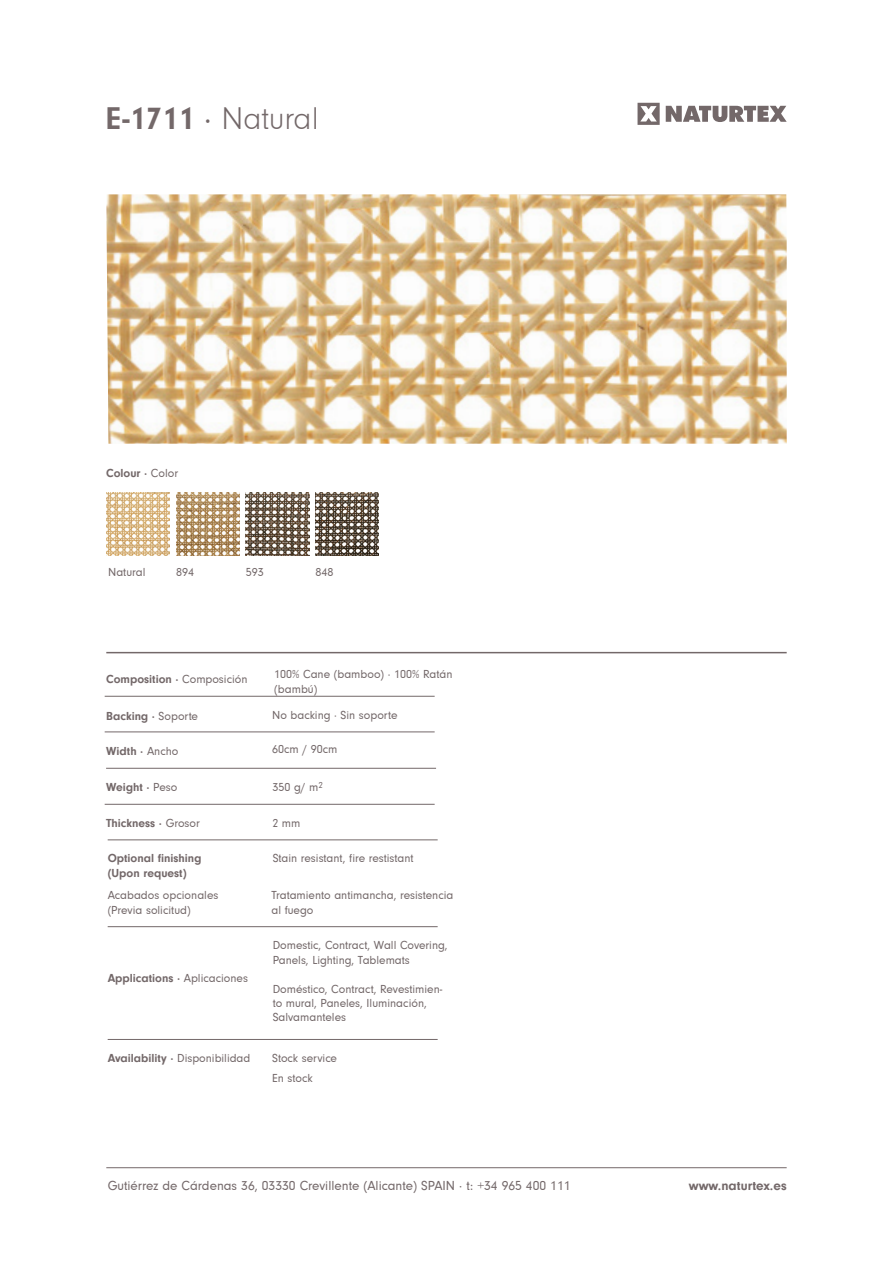
<style>
.page{position:relative;width:893px;height:1263px;background:#fff}
.page>*{position:absolute;margin:0;border:0;box-sizing:border-box;transform-origin:0 0}
.t1{font:300 32.4px "Neuzeit Gro";letter-spacing:-.005em;color:#736869}
.t2{font:13.5px "Neuzeit Gro";color:#736869}
.t3{font:700 13.5px "Neuzeit Gro";color:#736869}
.t4{font:12px/14.4px "Neuzeit Gro";color:#736869}
.t5{font:700 12px "Neuzeit Gro";color:#736869}
.s1{font-weight:700}
.s2{font-weight:400}
</style>
<div class="page">
<svg style="left:637px;top:103px;width:150px;height:22px"></svg>
<hr style="left:105px;top:696px;width:330px;height:1px;background:#736869">
<hr style="left:105px;top:732px;width:330px;height:1px;background:#736869">
<hr style="left:106px;top:768px;width:330px;height:1px;background:#736869">
<hr style="left:108px;top:926px;width:330px;height:1px;background:#736869">
<hr style="left:108px;top:1039px;width:330px;height:1px;background:#736869">
<hr style="left:108px;top:840px;width:330px;height:1px;background:#736869">
<hr style="left:105px;top:804px;width:330px;height:1px;background:#736869">
<img style="left:176px;top:493px;width:63px;height:63px">
<img style="left:106px;top:194px;width:681px;height:250px">
<hr style="left:106px;top:652px;width:681px;height:1px;background:#736869">
<img style="left:246px;top:493px;width:63px;height:63px">
<img style="left:106px;top:493px;width:64px;height:63px">
<img style="left:316px;top:493px;width:63px;height:63px">
<hr style="left:106px;top:1167px;width:681px;height:1px;background:#736869">
<p class="t1" style="left:106px;top:101px;width:214px"><span class="s1">E-1711</span> <span class="s2">·</span> Natural</p>
<p class="t5" style="left:106px;top:467px;width:73px">Colour · <span class="s2">Color</span></p>
<p class="t4" style="left:108px;top:565px;width:39px">Natural</p>
<p class="t4" style="left:176px;top:565px;width:19px">894</p>
<p class="t4" style="left:246px;top:565px;width:19px">593</p>
<p class="t4" style="left:316px;top:565px;width:19px">848</p>
<p class="t5" style="left:106px;top:673px;width:143px">Composition · <span class="s2">Composición</span></p>
<p class="t5" style="left:106px;top:709px;width:93px">Backing · <span class="s2">Soporte</span></p>
<p class="t5" style="left:106px;top:745px;width:74px">Width · <span class="s2">Ancho</span></p>
<p class="t5" style="left:106px;top:780px;width:73px">Weight · <span class="s2">Peso</span></p>
<p class="t5" style="left:106px;top:816px;width:95px">Thickness · <span class="s2">Grosor</span></p>
<p class="t4" style="left:274px;top:667px;width:180px">100% Cane (bamboo) · 100% Ratán</p>
<p class="t4" style="left:274px;top:682px;width:45px">(bambú)</p>
<p class="t4" style="left:272px;top:708px;width:127px">No backing · Sin soporte</p>
<p class="t4" style="left:272px;top:742px;width:67px">60cm / 90cm</p>
<p class="t4" style="left:273px;top:780px;width:52px">350 g/ m<sup>2</sup></p>
<p class="t4" style="left:272px;top:816px;width:30px">2 mm</p>
<p class="t5" style="left:108px;top:852px;width:95px">Optional finishing</p>
<p class="t4" style="left:273px;top:851px;width:143px">Stain resistant, fire restistant</p>
<p class="t5" style="left:108px;top:866px;width:80px">(Upon request)</p>
<p class="t4" style="left:108px;top:888px;width:112px">Acabados opcionales</p>
<p class="t4" style="left:108px;top:903px;width:85px">(Previa solicitud)</p>
<p class="t4" style="left:271px;top:888px;width:184px">Tratamiento antimancha, resistencia al fuego</p>
<p class="t5" style="left:108px;top:971px;width:142px">Applications · <span class="s2">Aplicaciones</span></p>
<p class="t4" style="left:108px;top:1051px;width:144px"><span class="s1">Availability ·</span> Disponibilidad</p>
<p class="t4" style="left:273px;top:938px;width:176px">Domestic, Contract, Wall Covering,<br>Panels, Lighting, Tablemats</p>
<p class="t4" style="left:273px;top:982px;width:171px">Doméstico, Contract, Revestimien&shy;to mural, Paneles, Iluminación,<br>Salvamanteles</p>
<p class="t4" style="left:272px;top:1051px;width:66px">Stock service</p>
<p class="t4" style="left:272px;top:1071px;width:42px">En stock</p>
<p class="t2" style="left:108px;top:1178px;width:464px">Gutiérrez de Cárdenas 36, 03330 Crevillente (Alicante) SPAIN · t: +34 965 400 111</p>
<p class="t3" style="left:689px;top:1178px;width:99px">www.naturtex.es</p>
</div>
